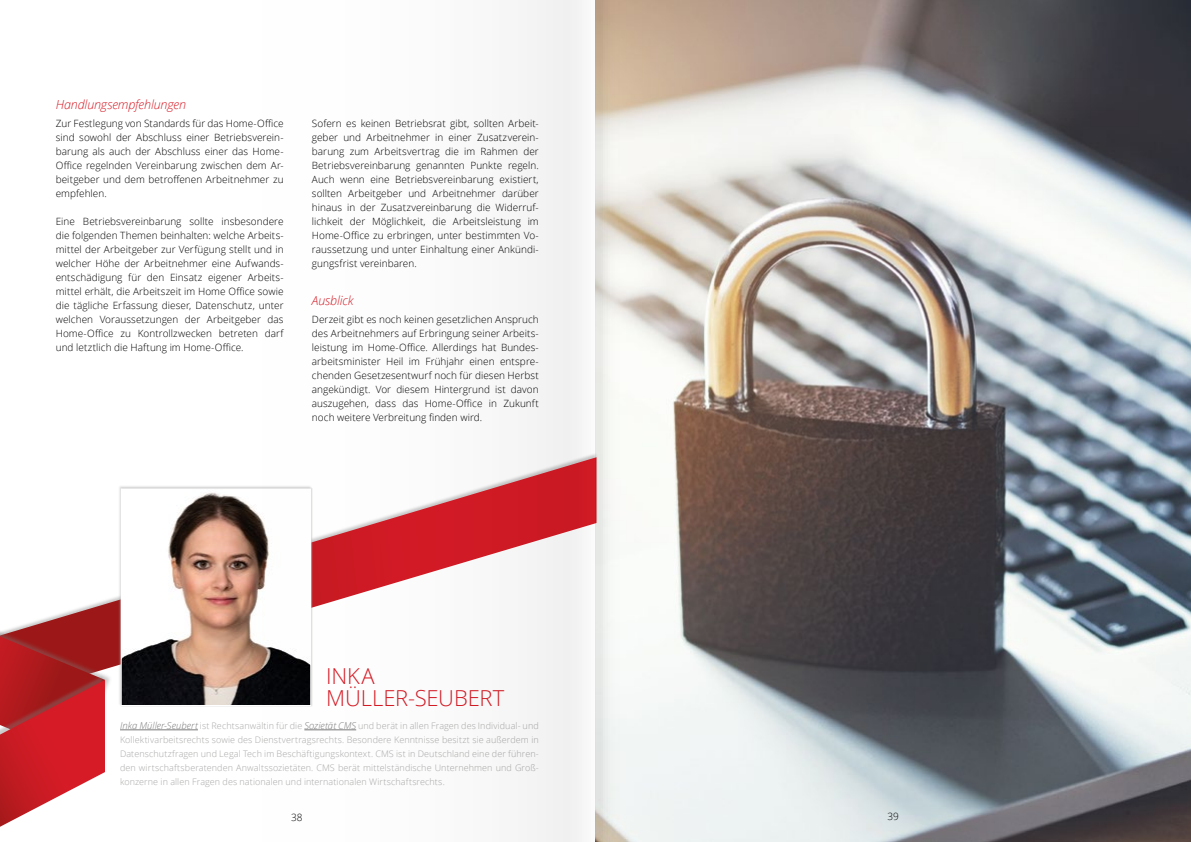
<style>
.page{position:relative;width:1191px;height:842px;background:#fff}
.page>*{position:absolute;margin:0;border:0;box-sizing:border-box;transform-origin:0 0}
.t1{font:300 22px/22px "Open Sans";letter-spacing:-.005em;color:#d61c26}
.t2{font:italic 300 12.5px "Open Sans";letter-spacing:-.01em;color:#d61c26}
.t3{font:300 10px/14px "Open Sans";letter-spacing:.005em;color:#000;text-align:justify}
.t4{font:300 9px/14px "Open Sans";letter-spacing:.01em;color:#a8a8a7;text-align:justify}
.s1{font-style:italic;font-size:9.5px;color:#7c7b7b}
</style>
<div class="page">
<img style="left:596px;top:0;width:595px;height:842px">
<svg style="left:0;top:0;width:595px;height:842px"></svg>
<p class="t2" style="left:56px;top:96px;width:132px">Handlungsempfehlungen</p>
<p class="t3" style="left:56px;top:116px;width:229px">Zur Festlegung von Standards für das Home-Office sind sowohl der Abschluss einer Betriebsverein&shy;barung als auch der Abschluss einer das Home-Office regelnden Vereinbarung zwischen dem Ar&shy;beitgeber und dem betroffenen Arbeitnehmer zu empfehlen.</p>
<p class="t3" style="left:56px;top:214px;width:229px">Eine Betriebsvereinbarung sollte insbesondere die folgenden Themen beinhalten: welche Arbeits&shy;mittel der Arbeitgeber zur Verfügung stellt und in welcher Höhe der Arbeitnehmer eine Aufwands&shy;entschädigung für den Einsatz eigener Arbeits&shy;mittel erhält, die Arbeitszeit im Home Office sowie die tägliche Erfassung dieser, Datenschutz, unter welchen Voraussetzungen der Arbeitgeber das Home-Office zu Kontrollzwecken betreten darf und letztlich die Haftung im Home-Office.</p>
<p class="t3" style="left:312px;top:116px;width:228px">Sofern es keinen Betriebsrat gibt, sollten Arbeit&shy;geber und Arbeitnehmer in einer Zusatzverein&shy;barung zum Arbeitsvertrag die im Rahmen der Betriebsvereinbarung genannten Punkte regeln.<br>Auch wenn eine Betriebsvereinbarung existiert, sollten Arbeitgeber und Arbeitnehmer darüber hinaus in der Zusatzvereinbarung die Widerruf&shy;lichkeit der Möglichkeit, die Arbeitsleistung im Home-Office zu erbringen, unter bestimmten Vo&shy;raussetzung und unter Einhaltung einer Ankündi&shy;gungsfrist vereinbaren.</p>
<p class="t2" style="left:312px;top:291px;width:43px">Ausblick</p>
<p class="t3" style="left:312px;top:312px;width:228px">Derzeit gibt es noch keinen gesetzlichen Anspruch des Arbeitnehmers auf Erbringung seiner Arbeits&shy;leistung im Home-Office. Allerdings hat Bundes&shy;arbeitsminister Heil im Frühjahr einen entspre&shy;chenden Gesetzesentwurf noch für diesen Herbst angekündigt. Vor diesem Hintergrund ist davon auszugehen, dass das Home-Office in Zukunft noch weitere Verbreitung finden wird.</p>
<h1 class="t1" style="left:326px;top:664px;width:180px">INKA<br>MÜLLER-SEUBERT</h1>
<p class="t4" style="left:120px;top:719px;width:420px"><span class="s1">Inka Müller-Seubert</span> ist Rechtsanwältin für die <span class="s1">Sozietät CMS</span> und berät in allen Fragen des Individual- und Kollektivarbeitsrechts sowie des Dienstvertragsrechts. Besondere Kenntnisse besitzt sie außerdem in Datenschutzfragen und Legal Tech im Beschäftigungskontext. CMS ist in Deutschland eine der führen&shy;den wirtschaftsberatenden Anwaltssozietäten. CMS berät mittelständische Unternehmen und Groß&shy;konzerne in allen Fragen des nationalen und internationalen Wirtschaftsrechts.</p>
<p class="t3" style="left:291px;top:810px;width:13px">38</p>
<p class="t3" style="left:887px;top:809px;width:13px">39</p>
</div>
